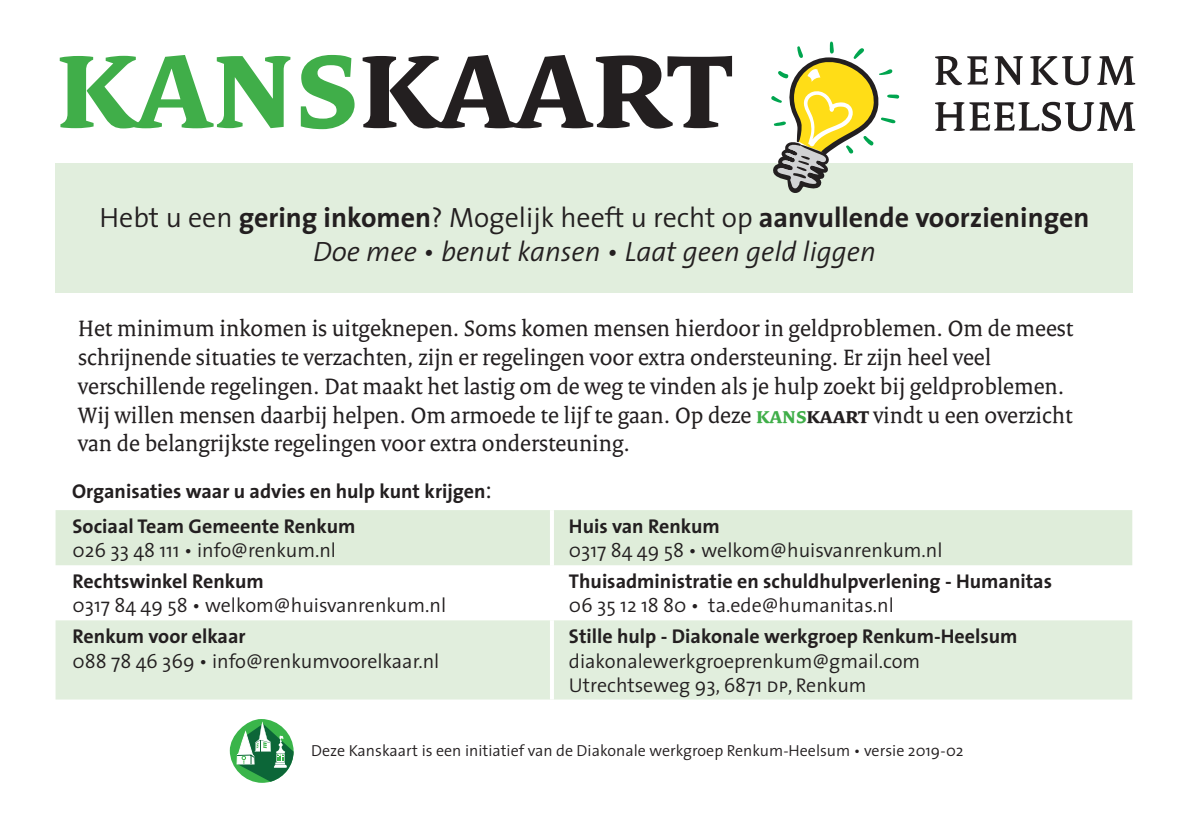
<style>
.page{position:relative;width:1189px;height:819px;background:#fff}
.page>*{position:absolute;margin:0;border:0;box-sizing:border-box;transform-origin:0 0}
.t1{font:700 144px "Rijksoverheid Serif";color:#231f20}
.t2{font:58px/46px "Rijksoverheid Serif";letter-spacing:.005em;color:#231f20}
.t3{font:700 28px/33.6px "The Sans";color:#231f20;text-align:center}
.t4{font:24px/28.8px "Rijksoverheid Serif";color:#231f20}
.t5{font:300 20px/24px "The Sans";color:#231f20}
.t6{font:700 20px "The Sans";color:#231f20}
.t7{font:300 16px "The Sans";color:#231f20}
.s1{color:#40ae49}
.s2{font-weight:300}
.s3{font-weight:300;font-style:italic}
.s4{font-weight:700;color:#40ae49}
.s5{font-weight:700}
.s6{font-family:"Rijksoverheid Serif";font-weight:400;font-size:24px}
.s7{font-family:"The Sans Semi Light Caps";font-weight:400}
</style>
<div class="page">
<div style="left:56px;top:163px;width:1077px;height:129px;background:#e1eedd"></div>
<svg style="left:230px;top:719px;width:63px;height:63px"></svg>
<div style="left:56px;top:510px;width:1076px;height:55px;background:#dfedda"></div>
<div style="left:56px;top:620px;width:1076px;height:79px;background:#e1eedd"></div>
<hr style="left:550px;top:510px;width:4px;height:55px;background:#fff">
<hr style="left:550px;top:620px;width:4px;height:79px;background:#fff">
<svg style="left:771px;top:42px;width:128px;height:151px"></svg>
<h1 class="t1" style="left:56px;top:-6px;width:676px"><span class="s1">kans</span>kaart</h1>
<h2 class="t2" style="left:932px;top:42px;width:205px">renkum heelsum</h2>
<p class="t3" style="left:99px;top:201px;width:991px"><span class="s2">Hebt u een</span> gering inkomen<span class="s2">? Mogelijk heeft u recht op</span> aanvullende voorzieningen<br><span class="s3">Doe mee • benut kansen • Laat geen geld liggen</span></p>
<p class="t4" style="left:78px;top:313px;width:996px">Het minimum inkomen is uitgeknepen. Soms komen mensen hierdoor in geldproblemen. Om de meest schrijnende situaties te verzachten, zijn er regelingen voor extra ondersteuning. Er zijn heel veel verschillende regelingen. Dat maakt het lastig om de weg te vinden als je hulp zoekt bij geldproblemen.<br>Wij willen mensen daarbij helpen. Om armoede te lijf te gaan. Op deze <span class="s4">kans</span><span class="s5">kaart</span> vindt u een overzicht van de belangrijkste regelingen voor extra ondersteuning.</p>
<p class="t6" style="left:72px;top:478px;width:421px">Organisaties waar u advies en hulp kunt krijgen<span class="s6">:</span></p>
<p class="t6" style="left:73px;top:513px;width:284px">Sociaal Team Gemeente Renkum</p>
<p class="t5" style="left:73px;top:538px;width:265px">026 33 48 111 • info@renkum.nl</p>
<p class="t6" style="left:73px;top:568px;width:193px">Rechtswinkel Renkum</p>
<p class="t5" style="left:73px;top:593px;width:375px">0317 84 49 58 • welkom@huisvanrenkum.nl</p>
<p class="t6" style="left:73px;top:623px;width:175px">Renkum voor elkaar</p>
<p class="t5" style="left:73px;top:648px;width:368px">088 78 46 369 • info@renkumvoorelkaar.nl</p>
<p class="t6" style="left:569px;top:513px;width:152px">Huis van Renkum</p>
<p class="t5" style="left:569px;top:538px;width:375px">0317 84 49 58 • welkom@huisvanrenkum.nl</p>
<p class="t6" style="left:569px;top:568px;width:484px">Thuisadministratie en schuldhulpverlening - Humanitas</p>
<p class="t5" style="left:569px;top:593px;width:326px">06 35 12 18 80 • ta.ede@humanitas.nl</p>
<p class="t6" style="left:569px;top:623px;width:450px">Stille hulp - Diakonale werkgroep Renkum-Heelsum</p>
<p class="t5" style="left:569px;top:648px;width:353px">diakonalewerkgroeprenkum@gmail.com<br>Utrechtseweg 93, 6871 <span class="s7">dp</span>, Renkum</p>
<p class="t7" style="left:311px;top:740px;width:654px">Deze Kanskaart is een initiatief van de Diakonale werkgroep Renkum-Heelsum • versie 2019-02</p>
</div>
